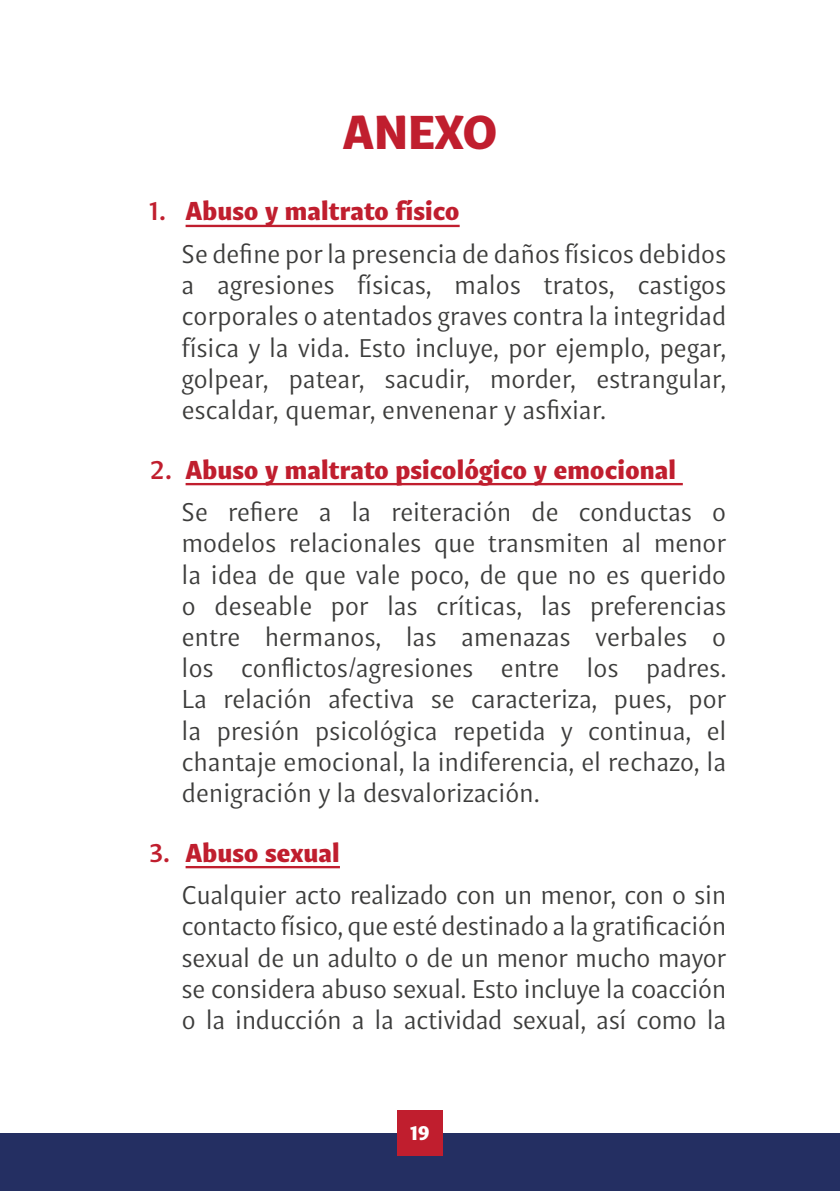
<style>
.page{position:relative;width:840px;height:1191px;background:#fff}
.page>*{position:absolute;margin:0;border:0;box-sizing:border-box;transform-origin:0 0}
.t1{font:900 48px "Indivisa Text Sans";color:#c01e2e}
.t2{font:26px/31.2px "Indivisa Text Sans";letter-spacing:-.02em;color:#3c3c3b;text-align:justify}
.t3{font:900 26px/42.6px "Indivisa Text Sans";color:#c01e2e}
.t4{font:900 20px "Indivisa Text Sans";color:#fff}
.s1{font-weight:700;color:#c01e2e}
.s2{font-weight:900;color:#c01e2e}
.s3{font-weight:700}
.s4{font-weight:400;color:#3c3c3b}
</style>
<div class="page">
<div style="left:0;top:1133px;width:839px;height:58px;background:#242f62"></div>
<div style="left:397px;top:1110px;width:45px;height:46px;background:#c01e2e"></div>
<hr style="left:185px;top:225px;width:274px;height:2px;background:#c01e2e">
<hr style="left:185px;top:483px;width:497px;height:2px;background:#c01e2e">
<hr style="left:185px;top:866px;width:155px;height:2px;background:#c01e2e">
<h1 class="t1" style="left:343px;top:90px;width:155px">ANEXO</h1>
<p class="t2" style="left:181px;top:188px;width:546px;line-height:42.6px;text-indent:-32px"><span class="s1">1.</span> <span class="s2">Abuso y maltrato físico<br></span>Se define por la presencia de daños físicos debidos</p>
<p class="t2" style="left:181px;top:268px;width:546px">a agresiones físicas, malos tratos, castigos corporales o atentados graves contra la integridad física y la vida. Esto incluye, por ejemplo, pegar, golpear, patear, sacudir, morder, estrangular, escaldar, quemar, envenenar y asfixiar.</p>
<p class="t3" style="left:181px;top:446px;width:546px;text-indent:-32px"><span class="s3">2.</span> Abuso y maltrato psicológico y emocional<br><span class="s4">Se refiere a la reiteración de conductas o</span></p>
<p class="t2" style="left:181px;top:526px;width:546px">modelos relacionales que transmiten al menor la idea de que vale poco, de que no es querido o deseable por las críticas, las preferencias entre hermanos, las amenazas verbales o los conflictos/agresiones entre los padres.<br>La relación afectiva se caracteriza, pues, por la presión psicológica repetida y continua, el chantaje emocional, la indiferencia, el rechazo, la denigración y la desvalorización.</p>
<p class="t2" style="left:181px;top:829px;width:546px;line-height:42.6px;text-indent:-32px"><span class="s1">3.</span> <span class="s2">Abuso sexual<br></span>Cualquier acto realizado con un menor, con o sin</p>
<p class="t2" style="left:181px;top:909px;width:546px">contacto físico, que esté destinado a la gratificación sexual de un adulto o de un menor mucho mayor se considera abuso sexual. Esto incluye la coacción o la inducción a la actividad sexual, así como la</p>
<p class="t4" style="left:410px;top:1115px;width:21px">19</p>
</div>
